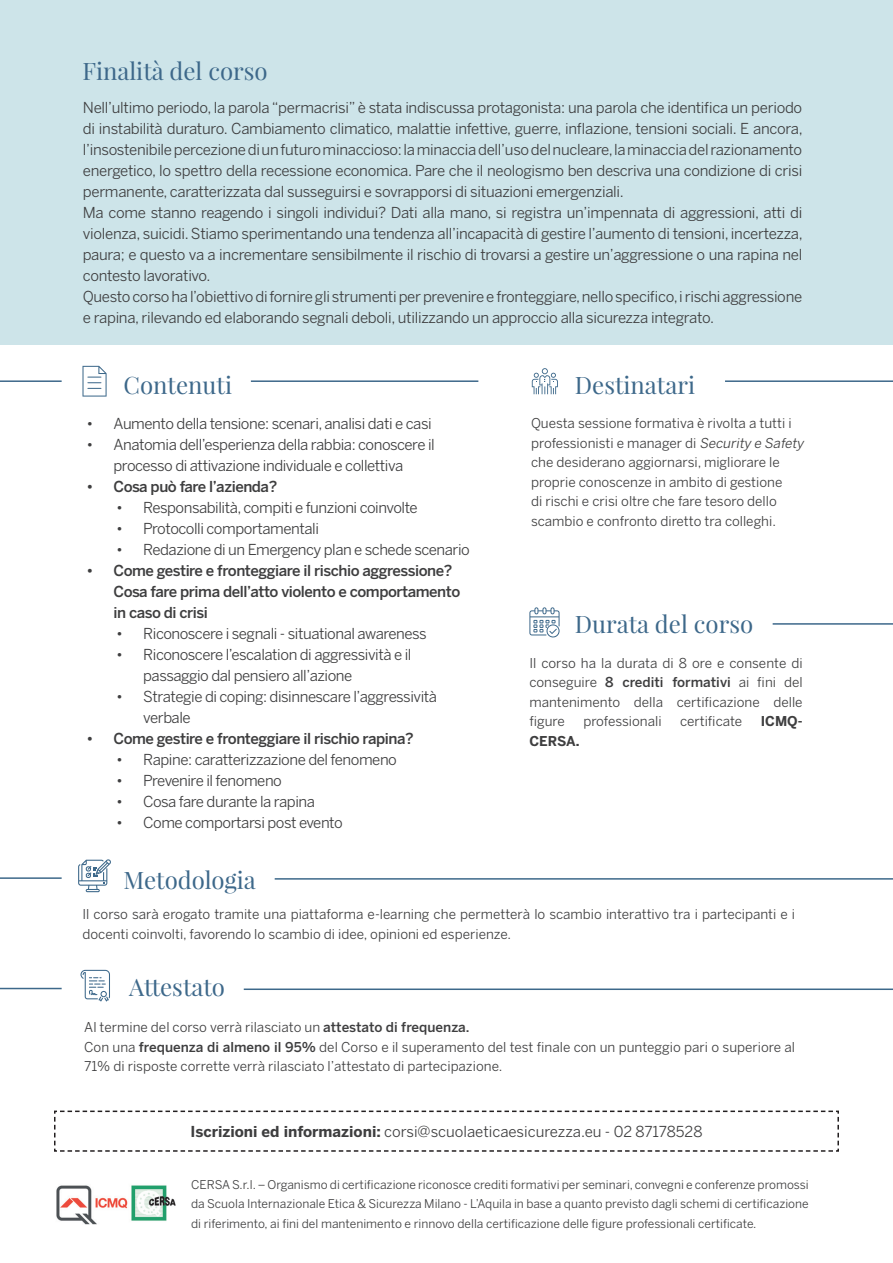
<style>
.page{position:relative;width:893px;height:1263px;background:#fff}
.page>*{position:absolute;margin:0;border:0;box-sizing:border-box;transform-origin:0 0}
.t1{font:24px "Playfair Display";color:#3d688a}
.t2{font:15px/21px "Benton Sans";letter-spacing:-.03em;color:#3e3e3f}
.t3{font:500 15px/21px "Benton Sans";letter-spacing:-.03em;color:#3e3e3f}
.t4{font:15px "Benton Sans";color:#3e3e3f}
.t5{font:13.5px/19.5px "Benton Sans";color:#3e3e3f}
.t6{font:700 13.5px "Benton Sans";color:#3e3e3f}
.t7{font:12px/19.5px "Benton Sans";color:#3e3e3f;text-align:justify}
.s1{font-style:italic}
.s2{font-weight:500}
.s3{font-weight:700}
</style>
<div class="page">
<div style="left:0;top:0;width:893px;height:344px;background:#cde4e9"></div>
<svg style="left:82px;top:366px;width:25px;height:31px"></svg>
<svg style="left:532px;top:368px;width:26px;height:26px"></svg>
<svg style="left:81px;top:970px;width:29px;height:31px"></svg>
<svg style="left:78px;top:859px;width:33px;height:33px"></svg>
<svg style="left:529px;top:607px;width:31px;height:31px"></svg>
<svg style="left:54px;top:1110px;width:785px;height:42px"></svg>
<img style="left:56px;top:1185px;width:119px;height:40px">
<hr style="left:0;top:380px;width:62px;height:2px;background:#3d688a">
<hr style="left:251px;top:380px;width:227px;height:2px;background:#3d688a">
<hr style="left:0;top:877px;width:62px;height:2px;background:#3d688a">
<hr style="left:0;top:988px;width:62px;height:1px;background:#3d688a">
<hr style="left:725px;top:380px;width:168px;height:2px;background:#3d688a">
<hr style="left:773px;top:623px;width:120px;height:2px;background:#3d688a">
<hr style="left:275px;top:878px;width:618px;height:2px;background:#3d688a">
<hr style="left:244px;top:988px;width:649px;height:2px;background:#3d688a">
<p class="t1" style="left:82px;top:56px;width:187px">Finalità del corso</p>
<p class="t2" style="left:83px;top:97px;width:721px;text-align:justify">Nell’ultimo periodo, la parola “permacrisi” è stata indiscussa protagonista: una parola che identifica un periodo di instabilità duraturo. Cambiamento climatico, malattie infettive, guerre, inflazione, tensioni sociali. E ancora, l’insostenibile percezione di un futuro minaccioso: la minaccia dell’uso del nucleare, la minaccia del razionamento energetico, lo spettro della recessione economica. Pare che il neologismo ben descriva una condizione di crisi permanente, caratterizzata dal susseguirsi e sovrapporsi di situazioni emergenziali.</p>
<p class="t2" style="left:83px;top:202px;width:721px;text-align:justify">Ma come stanno reagendo i singoli individui? Dati alla mano, si registra un’impennata di aggressioni, atti di violenza, suicidi. Stiamo sperimentando una tendenza all’incapacità di gestire l’aumento di tensioni, incertezza, paura; e questo va a incrementare sensibilmente il rischio di trovarsi a gestire un’aggressione o una rapina nel contesto lavorativo.</p>
<p class="t2" style="left:83px;top:286px;width:721px">Questo corso ha l’obiettivo di fornire gli strumenti per prevenire e fronteggiare, nello specifico, i rischi aggressione e rapina, rilevando ed elaborando segnali deboli, utilizzando un approccio alla sicurezza integrato.</p>
<p class="t1" style="left:124px;top:370px;width:110px">Contenuti</p>
<p class="t1" style="left:575px;top:370px;width:122px">Destinatari</p>
<p class="t2" style="left:87px;top:413px;width:347px">• Aumento della tensione: scenari, analisi dati e casi</p>
<p class="t2" style="left:87px;top:434px;width:350px;text-align:center">• Anatomia dell’esperienza della rabbia: conoscere il processo di attivazione individuale e collettiva</p>
<p class="t3" style="left:87px;top:476px;width:192px">• Cosa può fare l’azienda?</p>
<p class="t2" style="left:116px;top:497px;width:303px">• Responsabilità, compiti e funzioni coinvolte</p>
<p class="t2" style="left:116px;top:518px;width:204px">• Protocolli comportamentali</p>
<p class="t2" style="left:116px;top:539px;width:355px">• Redazione di un Emergency plan e schede scenario</p>
<p class="t3" style="left:114px;top:560px;width:348px;text-indent:-27px">• Come gestire e fronteggiare il rischio aggressione?<br>Cosa fare prima dell’atto violento e comportamento in caso di crisi</p>
<p class="t2" style="left:116px;top:623px;width:312px">• Riconoscere i segnali - situational awareness</p>
<p class="t2" style="left:143px;top:644px;width:270px;text-indent:-27px">• Riconoscere l’escalation di aggressività e il passaggio dal pensiero all’azione</p>
<p class="t2" style="left:143px;top:686px;width:295px;text-indent:-27px">• Strategie di coping: disinnescare l’aggressività verbale</p>
<p class="t3" style="left:87px;top:728px;width:329px">• Come gestire e fronteggiare il rischio rapina?</p>
<p class="t2" style="left:116px;top:749px;width:282px">• Rapine: caratterizzazione del fenomeno</p>
<p class="t2" style="left:116px;top:770px;width:167px">• Prevenire il fenomeno</p>
<p class="t2" style="left:116px;top:791px;width:200px">• Cosa fare durante la rapina</p>
<p class="t2" style="left:116px;top:812px;width:228px">• Come comportarsi post evento</p>
<p class="t1" style="left:124px;top:865px;width:134px">Metodologia</p>
<p class="t5" style="left:531px;top:413px;width:277px">Questa sessione formativa è rivolta a tutti i professionisti e manager di <span class="s1">Security e Safety </span>che desiderano aggiornarsi, migliorare le proprie conoscenze in ambito di gestione<br>di rischi e crisi oltre che fare tesoro dello scambio e confronto diretto tra colleghi.</p>
<p class="t1" style="left:575px;top:609px;width:180px">Durata del corso</p>
<p class="t5" style="left:529px;top:653px;width:275px;text-align:justify">Il corso ha la durata di 8 ore e consente di conseguire <span class="s2">8 crediti formativi</span> ai fini del mantenimento della certificazione delle figure</p>
<p class="t5" style="left:583px;top:711px;width:80px">professionali</p>
<p class="t5" style="left:680px;top:711px;width:64px">certificate</p>
<p class="t6" style="left:761px;top:713px;width:43px">ICMQ-</p>
<p class="t6" style="left:529px;top:733px;width:52px">CERSA.</p>
<p class="t5" style="left:82px;top:905px;width:714px">Il corso sarà erogato tramite una piattaforma e-learning che permetterà lo scambio interattivo tra i partecipanti e i docenti coinvolti, favorendo lo scambio di idee, opinioni ed esperienze.</p>
<p class="t1" style="left:129px;top:972px;width:98px">Attestato</p>
<p class="t5" style="left:84px;top:1017px;width:387px">Al termine del corso verrà rilasciato un <span class="s2">attestato di frequenza.</span></p>
<p class="t5" style="left:84px;top:1037px;width:712px">Con una <span class="s2">frequenza di almeno il 95%</span> del Corso e il superamento del test finale con un punteggio pari o superiore al<br>71% di risposte corrette verrà rilasciato l’attestato di partecipazione.</p>
<p class="t4" style="left:190px;top:1123px;width:513px"><span class="s3">Iscrizioni ed informazioni:</span> corsi@scuolaeticaesicurezza.eu - 02 87178528</p>
<p class="t7" style="left:191px;top:1174px;width:619px">CERSA S.r.l. – Organismo di certificazione riconosce crediti formativi per seminari, convegni e conferenze promossi da Scuola Internazionale Etica &amp; Sicurezza Milano - L’Aquila in base a quanto previsto dagli schemi di certificazione di riferimento, ai fini del mantenimento e rinnovo della certificazione delle figure professionali certificate.</p>
</div>
